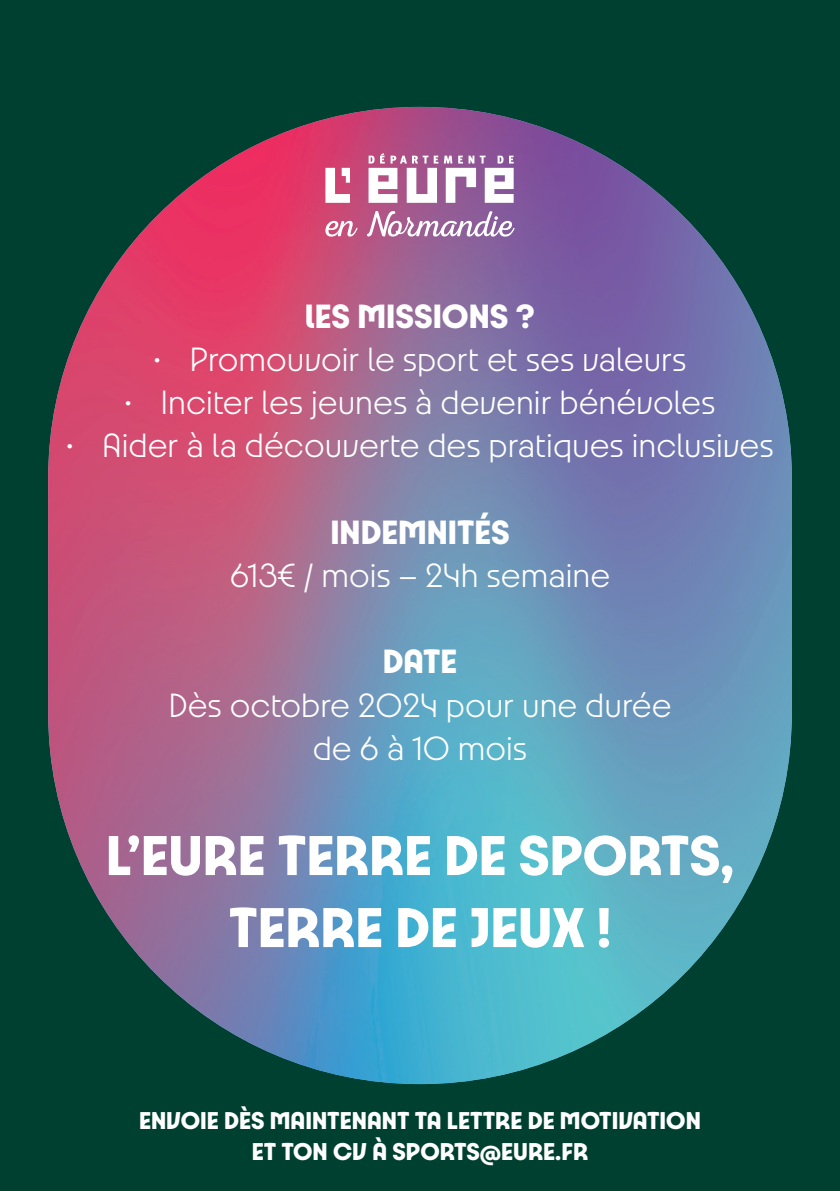
<style>
.page{position:relative;width:840px;height:1191px;background:#fff}
.page>*{position:absolute;margin:0;border:0;box-sizing:border-box;transform-origin:0 0}
.t1{font:60px/72px "Paris 2024 Variable Regular";color:#fff;text-align:center}
.t2{font:36px/43.2px "Paris 2024 Variable Regular";color:#fff;text-align:center}
.t3{font:26px/31.2px "Paris 2024 Variable Regular";color:#fff;text-align:center}
</style>
<div class="page">
<div style="left:0;top:0;width:839px;height:1191px;background:#004031"></div>
<img style="left:48px;top:107px;width:743px;height:977px;border-radius:371px">
<svg style="left:325px;top:168px;width:25px;height:35px"></svg>
<svg style="left:368px;top:153px;width:145px;height:50px;background:#cba5c4"></svg>
<svg style="left:325px;top:221px;width:32px;height:16px"></svg>
<svg style="left:367px;top:211px;width:147px;height:26px;background:#b68cb2"></svg>
<p class="t2" style="left:305px;top:293px;width:231px">lES MISSIONS ?</p>
<p class="t2" style="left:153px;top:336px;width:534px">• Promouvoir le sport et ses valeurs</p>
<p class="t2" style="left:124px;top:380px;width:592px">• Inciter les jeunes à devenir bénévoles</p>
<p class="t2" style="left:66px;top:423px;width:708px">• Aider à la découverte des pratiques inclusives</p>
<p class="t2" style="left:230px;top:509px;width:381px">INDEMNITÉS<br>613€ / mois – 24h semaine</p>
<p class="t2" style="left:168px;top:639px;width:504px">DATE<br>Dès octobre 2024 pour une durée de 6 à 10 mois</p>
<h1 class="t1" style="left:106px;top:817px;width:629px">L’EURE TERRE DE SPORTS,<br>TERRE DE JEUX !</h1>
<p class="t3" style="left:139px;top:1103px;width:563px">ENVOIE DÈS MAINTENANT TA LETTRE DE MOTIVATION<br>ET TON CV À SPORTS@EURE.FR</p>
</div>
